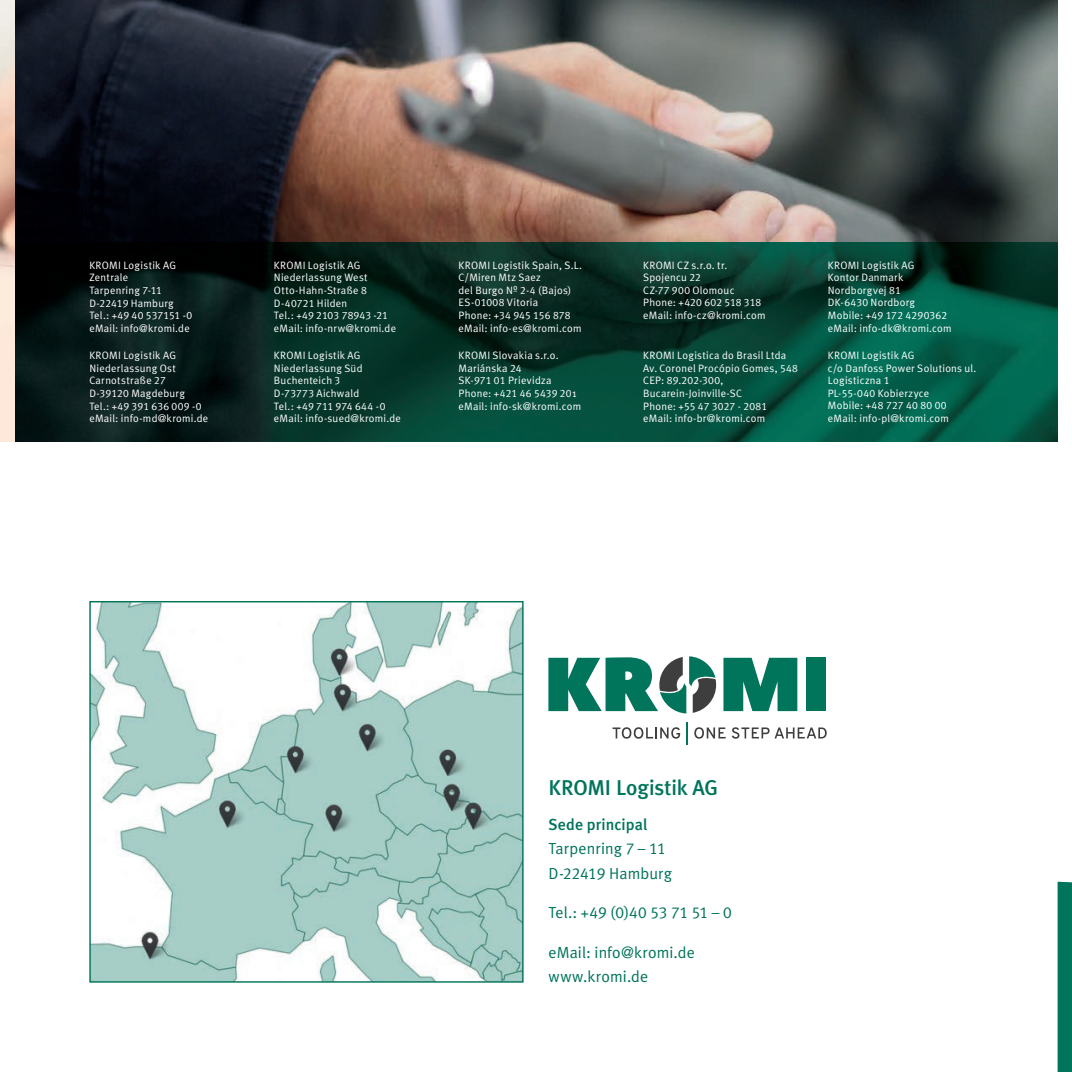
<style>
.page{position:relative;width:1072px;height:1072px;background:#fff}
.page>*{position:absolute;margin:0;border:0;box-sizing:border-box;transform-origin:0 0}
.t1{font:500 21.35px "Meta Plus";letter-spacing:-.01em;color:#01745c}
.t2{font:16.1px/24.5px "Meta Plus Normal";letter-spacing:.005em;color:#01745c}
.t3{font:16.1px "Meta Plus Normal Caps";letter-spacing:-.01em;color:#01745c}
.t4{font:500 16.1px "Meta Plus";letter-spacing:.005em;color:#01745c}
.t5{font:10.67px/12.6px "Meta Plus Normal";letter-spacing:.02em;color:#fff}
.t6{font:10.67px "Meta Plus Normal Caps";letter-spacing:.015em;color:#fff}
.t7{font:10.67px "Meta Plus Normal Caps";letter-spacing:.035em;color:#fff}
.s1{font-family:"Meta Plus Normal Caps"}
.s2{font-family:"Meta Plus Normal"}
</style>
<div class="page">
<svg style="left:1057px;top:403px;width:14px;height:668px"></svg>
<svg style="left:723px;top:657px;width:74px;height:54px;background:#278974"></svg>
<div style="left:806px;top:657px;width:20px;height:54px;background:#01745c"></div>
<svg style="left:612px;top:727px;width:68px;height:11px"></svg>
<hr style="left:686px;top:721px;width:2px;height:23px;background:#01745c">
<svg style="left:694px;top:727px;width:31px;height:11px"></svg>
<svg style="left:731px;top:727px;width:95px;height:11px"></svg>
<svg style="left:548px;top:656px;width:168px;height:57px"></svg>
<img style="left:0;top:0;width:1057px;height:441px">
<img style="left:91px;top:603px;width:430px;height:377px">
<p class="t5" style="left:89px;top:259px;width:88px">KROMI Logistik AG<br>Zentrale<br>Tarpenring <span class="s1">7-11<br></span>D<span class="s1">-22419</span> Hamburg</p>
<p class="t6" style="left:89px;top:309px;width:104px"><span class="s2">Tel.:</span> +49 40 537151 -0</p>
<p class="t5" style="left:89px;top:322px;width:102px">eMail: info@kromi.de</p>
<p class="t5" style="left:89px;top:349px;width:97px">KROMI Logistik AG<br>Niederlassung Ost<br>Carnotstraße <span class="s1">27<br></span>D-<span class="s1">39120</span> Magdeburg</p>
<p class="t6" style="left:89px;top:400px;width:114px"><span class="s2">Tel.:</span> +49 391 636 009 -0</p>
<p class="t5" style="left:89px;top:412px;width:120px">eMail: info-md@kromi.de</p>
<p class="t5" style="left:274px;top:258px;width:95px">KROMI Logistik AG<br>Niederlassung West<br>Otto-Hahn-Straße <span class="s1">8<br></span>D-<span class="s1">40721</span> Hilden</p>
<p class="t6" style="left:274px;top:309px;width:116px"><span class="s2">Tel.:</span> +49 2103 78943 -21</p>
<p class="t5" style="left:274px;top:321px;width:124px">eMail: info-nrw@kromi.de</p>
<p class="t5" style="left:274px;top:349px;width:90px">KROMI Logistik AG<br>Niederlassung Süd<br>Buchenteich <span class="s1">3<br></span>D<span class="s1">-73773</span> Aichwald</p>
<p class="t6" style="left:274px;top:400px;width:113px"><span class="s2">Tel.:</span> +49 711 974 644 -0</p>
<p class="t5" style="left:274px;top:412px;width:128px">eMail: info-sued@kromi.de</p>
<p class="t5" style="left:458px;top:258px;width:125px">KROMI Logistik Spain, S.L.<br>C/Miren Mtz Saez<br>del Burgo <span class="s1">Nº 2-4</span> (Bajos)<br>ES<span class="s1">-01008</span> Vitoria</p>
<p class="t6" style="left:458px;top:309px;width:114px"><span class="s2">Phone:</span> +34 945 156 878</p>
<p class="t5" style="left:458px;top:321px;width:124px">eMail: info-es@kromi.com</p>
<p class="t5" style="left:458px;top:349px;width:101px">KROMI Slovakia s.r.o.<br>Mariánska <span class="s1">24<br></span>SK<span class="s1">-971 01</span> Prievidza</p>
<p class="t6" style="left:458px;top:387px;width:119px"><span class="s2">Phone:</span> +421 46 5439 20<span class="s2">1</span></p>
<p class="t5" style="left:458px;top:399px;width:124px">eMail: info-sk@kromi.com</p>
<p class="t5" style="left:643px;top:258px;width:93px">KROMI CZ s.r.o. tr.<br>Spojencu <span class="s1">22<br></span>C<span class="s1">Z-77 900</span> Olomouc</p>
<p class="t6" style="left:643px;top:296px;width:120px"><span class="s2">Phone:</span> +420 602 518 318</p>
<p class="t5" style="left:643px;top:309px;width:124px">eMail: info-cz@kromi.com</p>
<p class="t5" style="left:643px;top:349px;width:156px">KROMI Logistica do Brasil Ltda<br>Av. Coronel Procópio Gomes, <span class="s1">548</span></p>
<p class="t6" style="left:643px;top:374px;width:82px"><span class="s2">CEP:</span> 89.202-300,</p>
<p class="t5" style="left:643px;top:387px;width:100px">Bucarein-Joinville-SC</p>
<p class="t6" style="left:643px;top:399px;width:125px"><span class="s2">Phone</span>: +55 47 3027 - 2081</p>
<p class="t5" style="left:643px;top:412px;width:124px">eMail: info-br@kromi.com</p>
<p class="t5" style="left:827px;top:258px;width:89px">KROMI Logistik AG<br>Kontor Danmark<br>Nordborgvej <span class="s1">81<br></span>DK-<span class="s1">6430</span> Nordborg</p>
<p class="t6" style="left:827px;top:309px;width:121px"><span class="s2">Mobile: +</span>49 172 4290362</p>
<p class="t5" style="left:827px;top:321px;width:125px">eMail: info-dk@kromi.com</p>
<p class="t5" style="left:827px;top:349px;width:150px">KROMI Logistik AG<br>c/o Danfoss Power Solutions ul.<br>Logisticzna <span class="s1">1<br></span>PL<span class="s1">-55-040</span> Kobierzyce</p>
<p class="t7" style="left:827px;top:399px;width:120px"><span class="s2">Mobile:</span> +48 727 40 80 00</p>
<p class="t5" style="left:827px;top:412px;width:122px">eMail: info-pl@kromi.com</p>
<h1 class="t1" style="left:548px;top:775px;width:171px">KROMI Logistik AG</h1>
<h2 class="t4" style="left:548px;top:815px;width:101px">Sede principal</h2>
<h2 class="t2" style="left:548px;top:836px;width:125px">Tarpenring <span class="s1">7 – 11<br></span>D<span class="s1">-22419</span> Hamburg</h2>
<h2 class="t3" style="left:548px;top:903px;width:185px"><span class="s2">Tel.:</span> +49 (0)40 53 71 51 – 0</h2>
<h2 class="t2" style="left:548px;top:939px;width:148px">eMail: info@kromi.de www.kromi.de</h2>
</div>
